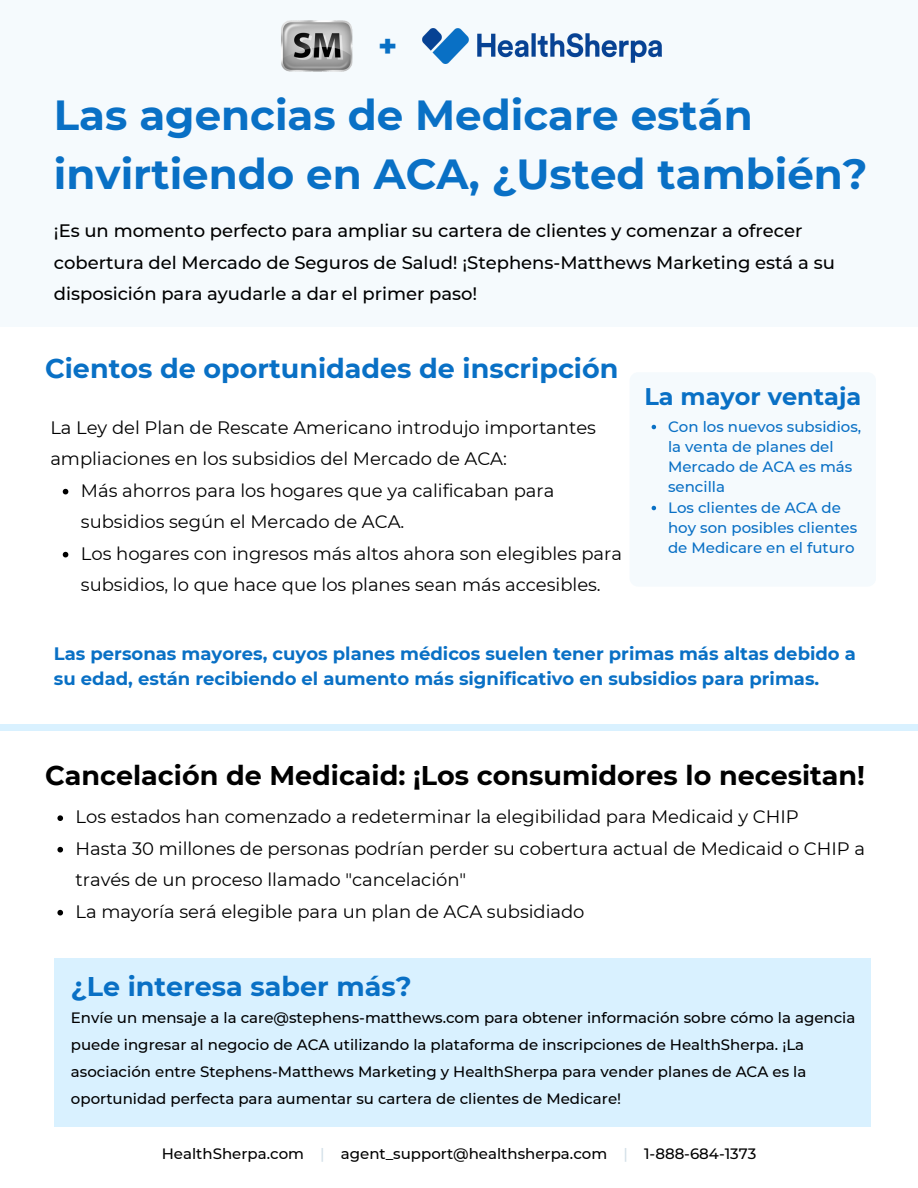
<style>
.page{position:relative;width:918px;height:1188px;background:#fff}
.page>*{position:absolute;margin:0;border:0;box-sizing:border-box;transform-origin:0 0}
.t1{font:700 42px/58.5px "Montserrat";color:#0970c5}
.t2{font:800 31.5px "Montserrat";color:#0970c5}
.t3{font:700 27px "Montserrat";color:#0970c5}
.t4{font:700 27px "Montserrat";color:#000}
.t5{font:700 24px "Montserrat";color:#0970c5}
.t6{font:18px/31.5px "Montserrat";color:#000}
.t7{font:500 18px/31.5px "Montserrat";color:#000}
.t8{font:700 18px/24.8px "Montserrat";color:#0970c5}
.t9{font:500 15px/27px "Montserrat";color:#000}
.t10{font:500 15px/20.2px "Montserrat";color:#0970c5}
.s1{color:#d3e0e8}
</style>
<div class="page">
<div style="left:0;top:0;width:918px;height:327px;background:#f5fafd"></div>
<div style="left:0;top:724px;width:918px;height:7px;background:#d9f1ff"></div>
<svg style="left:63px;top:489px;width:5px;height:5px"></svg>
<svg style="left:63px;top:552px;width:5px;height:5px"></svg>
<svg style="left:57px;top:815px;width:6px;height:6px"></svg>
<svg style="left:57px;top:847px;width:6px;height:6px"></svg>
<svg style="left:57px;top:910px;width:6px;height:6px"></svg>
<div style="left:54px;top:958px;width:817px;height:169px;background:#d9f1ff"></div>
<div style="left:630px;top:372px;width:246px;height:215px;background:#f5fafd;border-radius:9px"></div>
<svg style="left:652px;top:425px;width:4px;height:4px"></svg>
<svg style="left:652px;top:506px;width:4px;height:4px"></svg>
<img style="left:422px;top:29px;width:240px;height:35px">
<img style="left:281px;top:20px;width:72px;height:52px">
<p class="t2" style="left:378px;top:27px;width:21px">+</p>
<p class="t1" style="left:54px;top:86px;width:815px">Las agencias de Medicare están invirtiendo en ACA, ¿Usted también?</p>
<p class="t7" style="left:54px;top:215px;width:782px">¡Es un momento perfecto para ampliar su cartera de clientes y comenzar a ofrecer cobertura del Mercado de Seguros de Salud! ¡Stephens-Matthews Marketing está a su disposición para ayudarle a dar el primer paso!</p>
<p class="t3" style="left:45px;top:352px;width:575px">Cientos de oportunidades de inscripción</p>
<p class="t6" style="left:50px;top:412px;width:547px">La Ley del Plan de Rescate Americano introdujo importantes ampliaciones en los subsidios del Mercado de ACA:</p>
<p class="t6" style="left:81px;top:475px;width:475px">Más ahorros para los hogares que ya calificaban para subsidios según el Mercado de ACA.</p>
<p class="t6" style="left:81px;top:538px;width:543px">Los hogares con ingresos más altos ahora son elegibles para subsidios, lo que hace que los planes sean más accesibles.</p>
<p class="t5" style="left:644px;top:381px;width:218px">La mayor ventaja</p>
<p class="t10" style="left:668px;top:416px;width:195px">Con los nuevos subsidios, la venta de planes del<br>Mercado de ACA es más sencilla</p>
<p class="t10" style="left:668px;top:497px;width:191px">Los clientes de ACA de hoy son posibles clientes de Medicare en el futuro</p>
<p class="t8" style="left:54px;top:641px;width:804px">Las personas mayores, cuyos planes médicos suelen tener primas más altas debido a su edad, están recibiendo el aumento más significativo en subsidios para primas.</p>
<p class="t4" style="left:45px;top:759px;width:821px">Cancelación de Medicaid: ¡Los consumidores lo necesitan!</p>
<p class="t6" style="left:76px;top:801px;width:725px">Los estados han comenzado a redeterminar la elegibilidad para Medicaid y CHIP</p>
<p class="t6" style="left:76px;top:833px;width:791px">Hasta 30 millones de personas podrían perder su cobertura actual de Medicaid o CHIP a través de un proceso llamado "cancelación"</p>
<p class="t6" style="left:76px;top:896px;width:510px">La mayoría será elegible para un plan de ACA subsidiado</p>
<p class="t3" style="left:71px;top:969px;width:342px">¿Le interesa saber más?</p>
<p class="t9" style="left:71px;top:1004px;width:786px">Envíe un mensaje a la care@stephens-matthews.com para obtener información sobre cómo la agencia puede ingresar al negocio de ACA utilizando la plataforma de inscripciones de HealthSherpa. ¡La asociación entre Stephens-Matthews Marketing y HealthSherpa para vender planes de ACA es la oportunidad perfecta para aumentar su cartera de clientes de Medicare!</p>
<p class="t9" style="left:162px;top:1140px;width:596px">HealthSherpa.com <span class="s1">|</span> agent_support@healthsherpa.com <span class="s1">|</span> 1-888-684-1373</p>
</div>
